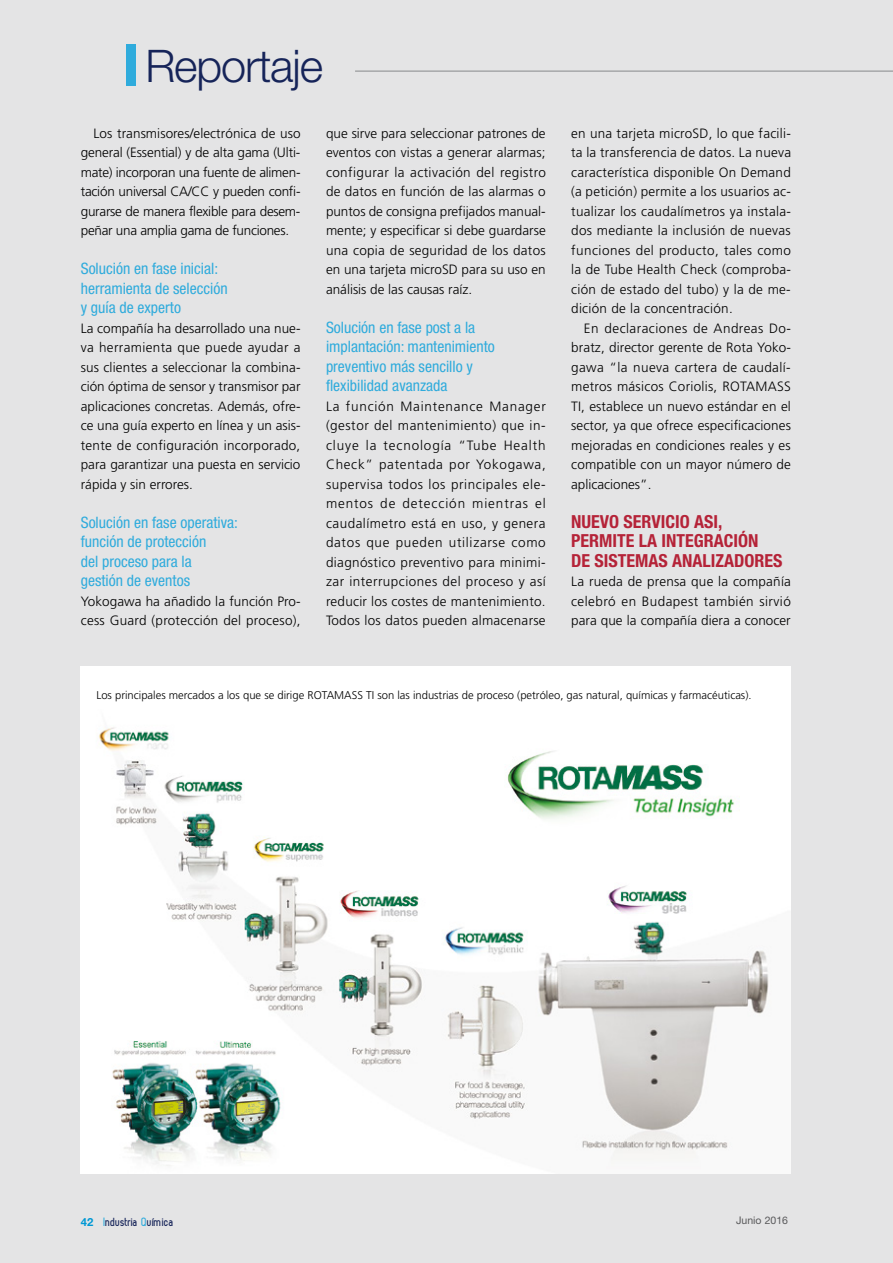
<style>
.page{position:relative;width:893px;height:1263px;background:#e4e4e5}
.page>*{position:absolute;margin:0;border:0;box-sizing:border-box;transform-origin:0 0}
.t1{font:300 45px "Helvetica Neue LT Std";letter-spacing:-.025em;color:#162459}
.t2{font:700 condensed 18px/19.5px "Helvetica Neue LT Std";color:#b52338}
.t3{font:condensed 15.75px/19.5px "Helvetica Neue LT Std";color:#2fabdc}
.t4{font:300 13.5px/19.5px "Frutiger";letter-spacing:.005em;color:#000;text-align:justify}
.t5{font:700 12px "Zag";color:#162459}
.t6{font:300 11.25px "Frutiger";color:#000}
.t7{font:10.5px "Helvetica Neue LT Std";color:#58585a}
.s1{font-weight:700;font-size:58.5px;color:#2fabdc}
.s2{font-family:"Helvetica Neue LT Std";font-size:11.25px;color:#0098d4}
.s3{color:#2fabdc}
</style>
<div class="page">
<hr style="left:355px;top:71px;width:538px;height:1px;background:#87888a">
<div style="left:81px;top:666px;width:710px;height:508px;background:#fff"></div>
<img style="left:98px;top:727px;width:671px;height:439px">
<h1 class="t1" style="left:122px;top:38px;width:203px"><span class="s1">I</span> Reportaje</h1>
<p class="t4" style="left:81px;top:124px;width:221px;text-indent:13px">Los transmisores/electrónica de uso general (Essential) y de alta gama (Ulti&shy;mate) incorporan una fuente de alimen&shy;tación universal CA/CC y pueden confi&shy;gurarse de manera flexible para desem&shy;peñar una amplia gama de funciones.</p>
<p class="t3" style="left:81px;top:259px;width:148px">Solución en fase inicial: herramienta de selección y guía de experto</p>
<p class="t4" style="left:81px;top:319px;width:221px">La compañía ha desarrollado una nue&shy;va herramienta que puede ayudar a sus clientes a seleccionar la combina&shy;ción óptima de sensor y transmisor par aplicaciones concretas. Además, ofre&shy;ce una guía experto en línea y un asis&shy;tente de configuración incorporado, para garantizar una puesta en servicio rápida y sin errores.</p>
<p class="t3" style="left:81px;top:512px;width:159px">Solución en fase operativa: función de protección<br>del proceso para la gestión de eventos</p>
<p class="t4" style="left:81px;top:592px;width:221px">Yokogawa ha añadido la función Pro&shy;cess Guard (protección del proceso),</p>
<p class="t4" style="left:326px;top:124px;width:221px">que sirve para seleccionar patrones de eventos con vistas a generar alarmas; configurar la activación del registro de datos en función de las alarmas o puntos de consigna prefijados manual&shy;mente; y especificar si debe guardarse una copia de seguridad de los datos en una tarjeta microSD para su uso en análisis de las causas raíz.</p>
<p class="t3" style="left:326px;top:317px;width:170px">Solución en fase post a la implantación: mantenimiento preventivo más sencillo y flexibilidad avanzada</p>
<p class="t4" style="left:326px;top:397px;width:221px">La función Maintenance Manager (gestor del mantenimiento) que in&shy;cluye la tecnología “Tube Health Check” patentada por Yokogawa, supervisa todos los principales ele&shy;mentos de detección mientras el caudalímetro está en uso, y genera datos que pueden utilizarse como diagnóstico preventivo para minimi&shy;zar interrupciones del proceso y así reducir los costes de mantenimiento.<br>Todos los datos pueden almacenarse</p>
<p class="t4" style="left:571px;top:124px;width:221px">en una tarjeta microSD, lo que facili&shy;ta la transferencia de datos. La nueva característica disponible On Demand (a petición) permite a los usuarios ac&shy;tualizar los caudalímetros ya instala&shy;dos mediante la inclusión de nuevas funciones del producto, tales como la de Tube Health Check (comproba&shy;ción de estado del tubo) y la de me&shy;dición de la concentración.</p>
<p class="t4" style="left:571px;top:319px;width:221px;text-indent:13px">En declaraciones de Andreas Do&shy;bratz, director gerente de Rota Yoko&shy;gawa “la nueva cartera de caudalí&shy;metros másicos Coriolis, ROTAMASS TI, establece un nuevo estándar en el sector, ya que ofrece especificaciones mejoradas en condiciones reales y es compatible con un mayor número de aplicaciones”.</p>
<h2 class="t2" style="left:571px;top:512px;width:187px">NUEVO SERVICIO ASI,<br>PERMITE LA INTEGRACIÓN<br>DE SIST</h2>
<h2 class="t2" style="left:626px;top:550px;width:157px">EMAS ANALIZADORES</h2>
<p class="t4" style="left:571px;top:572px;width:221px">La rueda de prensa que la compañía celebró en Budapest también sirvió para que la compañía diera a conocer</p>
<p class="t6" style="left:96px;top:688px;width:657px">Los principales mercados a los que se dirige ROTAMASS TI son las industrias de proceso (petróleo, gas natural, químicas y farmacéuticas).</p>
<p class="t5" style="left:81px;top:1215px;width:94px"><span class="s2">42</span> <span class="s3">I</span>ndustria <span class="s3">Q</span>uímica</p>
<p class="t7" style="left:736px;top:1214px;width:54px">Junio 2016</p>
</div>
